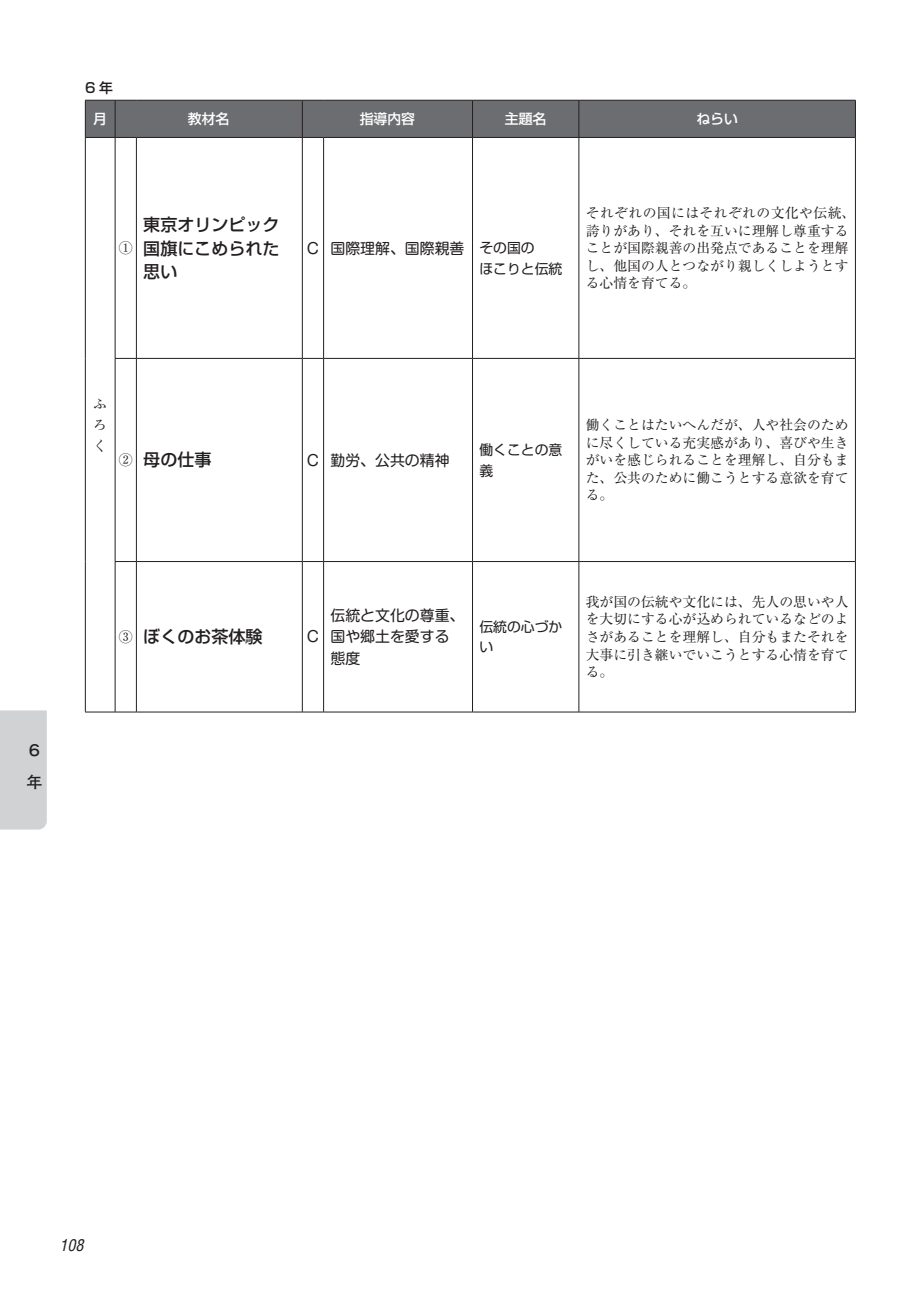
<style>
.page{position:relative;width:919px;height:1289px;background:#fff}
.page>*{position:absolute;margin:0;border:0;box-sizing:border-box;transform-origin:0 0}
.t1{font:500 16.95px/23.4px "Shin Go Pr 6";color:#231f20;text-align:justify}
.t2{font:italic condensed 15.9px "Helvetica LT Std";color:#231f20}
.t3{font:700 15.9px/32.1px "Futo Go B101 Pr 6";color:#231f20}
.t4{font:14.85px/21.3px "Shin M Go Pr 6";color:#231f20}
.t5{font:13.8px/17.5px "Ryumin Pr 6";color:#231f20;text-align:justify}
.t6{font:13.8px/20.7px "Shin Go Pr 6";color:#231f20}
.t7{font:500 13.8px "Shin Go Pr 6";color:#fff}
.t8{font:500 13.8px "Shin Go Pr 6";color:#231f20}
.s1{font-family:"Shin Go Pr 6";font-size:13.8px}
.s2{font-family:"Ryumin Pr 6";font-weight:400;font-size:13.8px}
</style>
<div class="page">
<div style="left:0;top:710px;width:47px;height:119px;background:#d1d2d4"></div>
<hr style="left:85px;top:138px;width:1px;height:220px;background:#231f20">
<hr style="left:115px;top:138px;width:1px;height:220px;background:#231f20">
<hr style="left:136px;top:138px;width:1px;height:220px;background:#231f20">
<hr style="left:302px;top:138px;width:1px;height:220px;background:#231f20">
<hr style="left:323px;top:138px;width:1px;height:220px;background:#231f20">
<hr style="left:472px;top:138px;width:1px;height:220px;background:#231f20">
<hr style="left:578px;top:138px;width:1px;height:220px;background:#231f20">
<hr style="left:855px;top:138px;width:1px;height:220px;background:#231f20">
<hr style="left:85px;top:358px;width:1px;height:203px;background:#231f20">
<svg style="left:116px;top:358px;width:20px;height:1px"></svg>
<hr style="left:115px;top:358px;width:1px;height:203px;background:#231f20">
<hr style="left:136px;top:358px;width:166px;height:1px;background:#231f20">
<hr style="left:136px;top:358px;width:1px;height:203px;background:#231f20">
<svg style="left:303px;top:358px;width:20px;height:1px"></svg>
<hr style="left:302px;top:358px;width:1px;height:203px;background:#231f20">
<hr style="left:323px;top:358px;width:149px;height:1px;background:#231f20">
<hr style="left:323px;top:358px;width:1px;height:203px;background:#231f20">
<hr style="left:472px;top:358px;width:107px;height:1px;background:#231f20">
<hr style="left:472px;top:358px;width:1px;height:203px;background:#231f20">
<hr style="left:579px;top:358px;width:276px;height:1px;background:#231f20">
<hr style="left:578px;top:358px;width:1px;height:203px;background:#231f20">
<hr style="left:855px;top:358px;width:1px;height:203px;background:#231f20">
<hr style="left:85px;top:561px;width:1px;height:150px;background:#231f20">
<svg style="left:115px;top:561px;width:21px;height:1px"></svg>
<hr style="left:115px;top:562px;width:1px;height:149px;background:#231f20">
<hr style="left:136px;top:561px;width:166px;height:1px;background:#231f20">
<hr style="left:136px;top:562px;width:1px;height:149px;background:#231f20">
<svg style="left:302px;top:561px;width:21px;height:1px"></svg>
<hr style="left:302px;top:562px;width:1px;height:149px;background:#231f20">
<hr style="left:323px;top:561px;width:149px;height:1px;background:#231f20">
<hr style="left:323px;top:562px;width:1px;height:149px;background:#231f20">
<hr style="left:472px;top:561px;width:107px;height:1px;background:#231f20">
<hr style="left:472px;top:562px;width:1px;height:149px;background:#231f20">
<hr style="left:579px;top:561px;width:276px;height:1px;background:#231f20">
<hr style="left:578px;top:562px;width:1px;height:149px;background:#231f20">
<hr style="left:855px;top:562px;width:1px;height:149px;background:#231f20">
<hr style="left:85px;top:711px;width:30px;height:1px;background:#231f20">
<svg style="left:115px;top:711px;width:21px;height:1px"></svg>
<hr style="left:136px;top:711px;width:166px;height:1px;background:#231f20">
<svg style="left:302px;top:711px;width:21px;height:1px"></svg>
<hr style="left:323px;top:711px;width:149px;height:1px;background:#231f20">
<hr style="left:472px;top:711px;width:107px;height:1px;background:#231f20">
<hr style="left:579px;top:711px;width:276px;height:1px;background:#231f20">
<hr style="left:855px;top:100px;width:1px;height:37px;background:#231f20">
<div style="left:85px;top:100px;width:770px;height:38px;background:#6c6d70"></div>
<hr style="left:323px;top:137px;width:149px;height:1px;background:#231f20">
<p class="t3" style="left:27px;top:733px;width:17px">６年</p>
<p class="t8" style="left:85px;top:76px;width:29px">6 年</p>
<p class="t7" style="left:93px;top:107px;width:15px">月</p>
<p class="t7" style="left:188px;top:107px;width:43px">教材名</p>
<p class="t7" style="left:360px;top:107px;width:57px">指導内容</p>
<p class="t7" style="left:505px;top:107px;width:43px">主題名</p>
<p class="t7" style="left:696px;top:107px;width:43px">ねらい</p>
<p class="t5" style="left:119px;top:239px;width:15px">①</p>
<p class="t1" style="left:143px;top:212px;width:138px">東京オリンピック国旗にこめられた思い</p>
<p class="t4" style="left:307px;top:237px;width:229px">C 国際理解、国際親善 <span class="s1">その国の</span></p>
<p class="t6" style="left:479px;top:257px;width:84px">ほこりと伝統</p>
<p class="t5" style="left:585px;top:203px;width:271px;text-align:left">それぞれの国にはそれぞれの文化や伝統、誇りがあり、それを互いに理解し尊重することが国際親善の出発点であることを理解し、他国の人とつながり親しくしようとする心情を育てる。</p>
<p class="t5" style="left:93px;top:393px;width:14px;line-height:20.7px">ふろく</p>
<p class="t1" style="left:119px;top:447px;width:94px"><span class="s2">②</span> 母の仕事</p>
<p class="t4" style="left:307px;top:448px;width:144px">C 勤労、公共の精神</p>
<p class="t6" style="left:479px;top:438px;width:84px">働くことの意義</p>
<p class="t5" style="left:585px;top:415px;width:264px">働くことはたいへんだが、人や社会のために尽くしている充実感があり、喜びや生きがいを感じられることを理解し、自分もまた、公共のために働こうとする意欲を育てる。</p>
<p class="t1" style="left:119px;top:624px;width:145px"><span class="s2">③</span> ぼくのお茶体験</p>
<p class="t4" style="left:307px;top:625px;width:14px">C</p>
<p class="t4" style="left:330px;top:604px;width:135px">伝統と文化の尊重、国や郷土を愛する態度</p>
<p class="t6" style="left:479px;top:615px;width:84px">伝統の心づかい</p>
<p class="t5" style="left:585px;top:592px;width:264px">我が国の伝統や文化には、先人の思いや人を大切にする心が込められているなどのよさがあることを理解し、自分もまたそれを大事に引き継いでいこうとする心情を育てる。</p>
<p class="t2" style="left:60px;top:1235px;width:25px">108</p>
</div>
